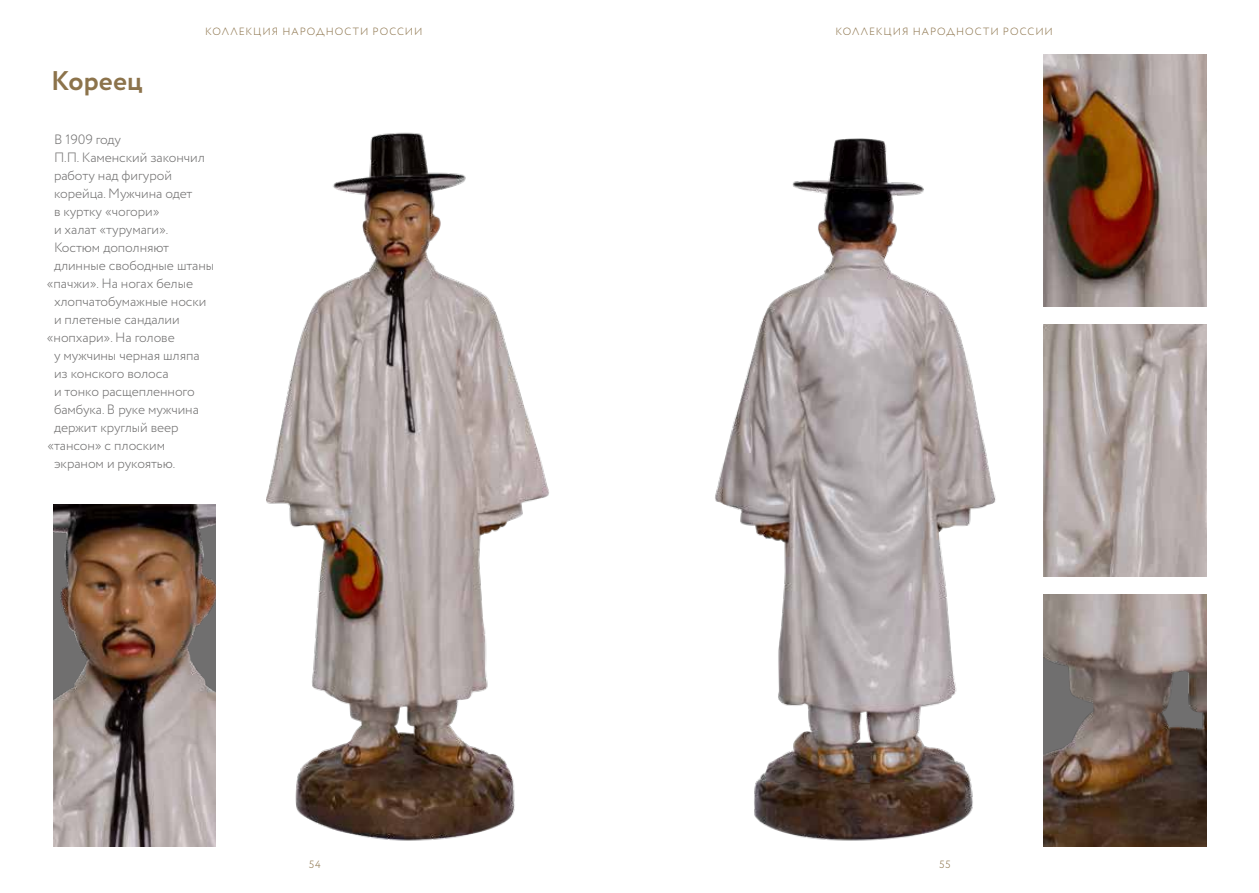
<style>
.page{position:relative;width:1259px;height:893px;background:#fff}
.page>*{position:absolute;margin:0;border:0;box-sizing:border-box;transform-origin:0 0}
.t1{font:700 27px "Circe";letter-spacing:.005em;color:#8c734b}
.t2{font:300 13.5px "Circe";letter-spacing:-.005em;color:#706f6f}
.t3{font:300 10.5px "Circe";letter-spacing:.09em;color:#8c734b}
</style>
<div class="page">
<img style="left:266px;top:132px;width:283px;height:709px">
<img style="left:715px;top:138px;width:281px;height:703px">
<img style="left:54px;top:504px;width:162px;height:342px">
<img style="left:1043px;top:54px;width:163px;height:252px">
<img style="left:1043px;top:324px;width:163px;height:252px">
<img style="left:1043px;top:594px;width:163px;height:252px">
<p class="t3" style="left:205px;top:24px;width:219px">КОЛЛЕКЦИЯ НАРОДНОСТИ РОССИИ</p>
<h1 class="t1" style="left:51px;top:63px;width:93px">Кореец</h1>
<p class="t2" style="left:54px;top:131px;width:69px">В 1909 году</p>
<p class="t2" style="left:54px;top:149px;width:152px">П.П. Каменский закончил</p>
<p class="t2" style="left:54px;top:167px;width:119px">работу над фигурой</p>
<p class="t2" style="left:54px;top:185px;width:140px">корейца. Мужчина одет</p>
<p class="t2" style="left:54px;top:202px;width:107px">в куртку «чогори»</p>
<p class="t2" style="left:54px;top:220px;width:116px">и халат «турумаги».</p>
<p class="t2" style="left:54px;top:238px;width:117px">Костюм дополняют</p>
<p class="t2" style="left:54px;top:256px;width:162px">длинные свободные штаны</p>
<p class="t2" style="left:47px;top:274px;width:148px">«пачжи». На ногах белые</p>
<p class="t2" style="left:54px;top:292px;width:154px">хлопчатобумажные носки</p>
<p class="t2" style="left:54px;top:310px;width:127px">и плетеные сандалии</p>
<p class="t2" style="left:47px;top:328px;width:129px">«нопхари». На голове</p>
<p class="t2" style="left:54px;top:346px;width:147px">у мужчины черная шляпа</p>
<p class="t2" style="left:54px;top:364px;width:116px">из конского волоса</p>
<p class="t2" style="left:54px;top:382px;width:142px">и тонко расщепленного</p>
<p class="t2" style="left:54px;top:400px;width:146px">бамбука. В руке мужчина</p>
<p class="t2" style="left:54px;top:418px;width:126px">держит круглый веер</p>
<p class="t2" style="left:47px;top:436px;width:119px">«тансон» с плоским</p>
<p class="t2" style="left:54px;top:454px;width:123px">экраном и рукоятью.</p>
<p class="t3" style="left:309px;top:858px;width:13px">54</p>
<p class="t3" style="left:835px;top:24px;width:219px">КОЛЛЕКЦИЯ НАРОДНОСТИ РОССИИ</p>
<p class="t3" style="left:939px;top:858px;width:13px">55</p>
</div>
